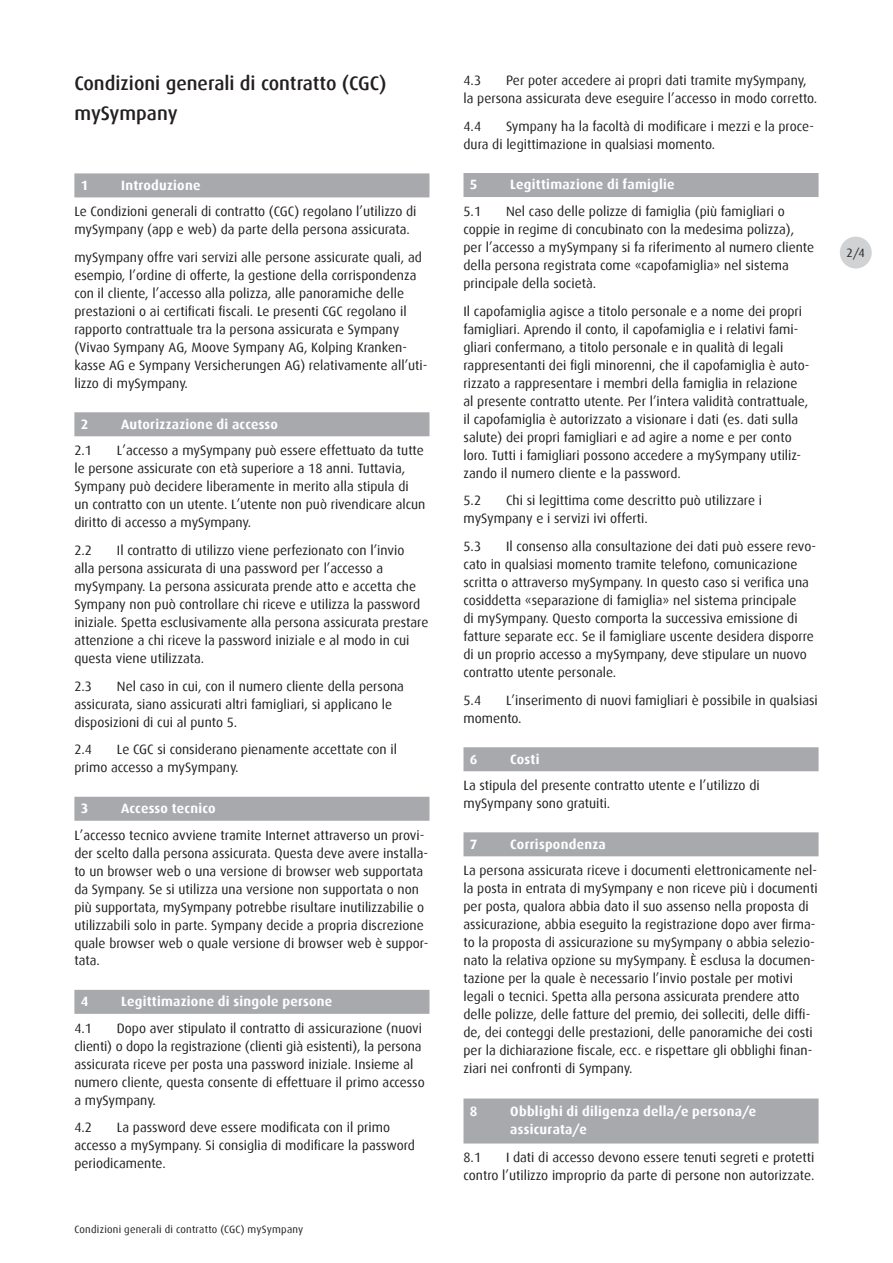
<style>
.page{position:relative;width:893px;height:1263px;background:#fff}
.page>*{position:absolute;margin:0;border:0;box-sizing:border-box;transform-origin:0 0}
.t1{font:500 19.5px/30px "Dax";color:#231f20}
.t2{font:13.5px/18px "Dax";color:#231f20}
.t3{font:700 13.5px/18px "Dax";letter-spacing:.02em;color:#fff}
.t4{font:12px "Dax";color:#231f20}
.t5{font:10.5px "Dax";letter-spacing:.025em;color:#231f20}
</style>
<div class="page">
<div style="left:74px;top:173px;width:355px;height:24px;background:#a8a9ad"></div>
<div style="left:74px;top:412px;width:355px;height:24px;background:#a8a9ad"></div>
<div style="left:74px;top:797px;width:355px;height:24px;background:#a8a9ad"></div>
<div style="left:74px;top:990px;width:355px;height:24px;background:#a8a9ad"></div>
<div style="left:463px;top:173px;width:356px;height:24px;background:#a8a9ad"></div>
<div style="left:463px;top:747px;width:356px;height:24px;background:#a8a9ad"></div>
<div style="left:463px;top:832px;width:356px;height:24px;background:#a8a9ad"></div>
<div style="left:463px;top:1098px;width:356px;height:45px;background:#a8a9ad"></div>
<div style="left:840px;top:237px;width:32px;height:31px;background:#d1d2d4;border-radius:50%"></div>
<h1 class="t1" style="left:74px;top:68px;width:314px">Condizioni generali di contratto (CGC) mySympany</h1>
<p class="t3" style="left:81px;top:176px;width:9px">1</p>
<p class="t3" style="left:121px;top:176px;width:81px">Introduzione</p>
<p class="t2" style="left:74px;top:203px;width:344px">Le Condizioni generali di contratto (CGC) regolano l’utilizzo di mySympany (app e web) da parte della persona assicurata.</p>
<p class="t2" style="left:74px;top:248px;width:355px">mySympany offre vari servizi alle persone assicurate quali, ad esempio, l’ordine di offerte, la gestione della corrispondenza con il cliente, l’accesso alla polizza, alle panoramiche delle prestazioni o ai certificati fiscali. Le presenti CGC regolano il rapporto contrattuale tra la persona assicurata e Sympany (Vivao Sympany AG, Moove Sympany AG, Kolping Kranken&shy;kasse AG e Sympany Versicherungen AG) relativamente all’uti&shy;lizzo di mySympany.</p>
<p class="t3" style="left:81px;top:415px;width:9px">2</p>
<p class="t3" style="left:121px;top:415px;width:158px">Autorizzazione di accesso</p>
<p class="t2" style="left:74px;top:442px;width:19px">2.1</p>
<p class="t2" style="left:74px;top:442px;width:352px;text-indent:43px">L’accesso a mySympany può essere effettuato da tutte le persone assicurate con età superiore a 18 anni. Tuttavia, Sympany può decidere liberamente in merito alla stipula di un contratto con un utente. L’utente non può rivendicare alcun diritto di accesso a mySympany.</p>
<p class="t2" style="left:74px;top:541px;width:19px">2.2</p>
<p class="t2" style="left:74px;top:541px;width:355px;text-indent:43px">Il contratto di utilizzo viene perfezionato con l’invio<br>alla persona assicurata di una password per l’accesso a mySympany. La persona assicurata prende atto e accetta che Sympany non può controllare chi riceve e utilizza la password iniziale. Spetta esclusivamente alla persona assicurata prestare attenzione a chi riceve la password iniziale e al modo in cui questa viene utilizzata.</p>
<p class="t2" style="left:74px;top:677px;width:19px">2.3</p>
<p class="t2" style="left:74px;top:677px;width:331px;text-indent:43px">Nel caso in cui, con il numero cliente della persona assicurata, siano assicurati altri famigliari, si applicano le disposizioni di cui al punto 5.</p>
<p class="t2" style="left:74px;top:741px;width:19px">2.4</p>
<p class="t2" style="left:74px;top:741px;width:324px;text-indent:43px">Le CGC si considerano pienamente accettate con il primo accesso a mySympany.</p>
<p class="t3" style="left:81px;top:799px;width:9px">3</p>
<p class="t3" style="left:121px;top:799px;width:96px">Accesso tecnico</p>
<p class="t2" style="left:74px;top:826px;width:355px">L’accesso tecnico avviene tramite Internet attraverso un provi&shy;der scelto dalla persona assicurata. Questa deve avere installa&shy;to un browser web o una versione di browser web supportata da Sympany. Se si utilizza una versione non supportata o non più supportata, mySympany potrebbe risultare inutilizzabilie o utilizzabili solo in parte. Sympany decide a propria discrezione quale browser web o quale versione di browser web è suppor&shy;tata.</p>
<p class="t3" style="left:81px;top:992px;width:9px">4</p>
<p class="t3" style="left:121px;top:992px;width:213px">Legittimazione di singole persone</p>
<p class="t2" style="left:74px;top:1019px;width:19px">4.1</p>
<p class="t2" style="left:74px;top:1019px;width:352px;text-indent:43px">Dopo aver stipulato il contratto di assicurazione (nuovi clienti) o dopo la registrazione (clienti già esistenti), la persona assicurata riceve per posta una password iniziale. Insieme al numero cliente, questa consente di effettuare il primo accesso a mySympany.</p>
<p class="t2" style="left:74px;top:1119px;width:19px">4.2</p>
<p class="t2" style="left:74px;top:1119px;width:342px;text-indent:43px">La password deve essere modificata con il primo accesso a mySympany. Si consiglia di modificare la password periodicamente.</p>
<p class="t5" style="left:74px;top:1224px;width:231px">Condizioni generali di contratto (CGC) mySympany</p>
<p class="t2" style="left:463px;top:71px;width:355px;text-indent:43px">Per poter accedere ai propri dati tramite mySympany, la persona assicurata deve eseguire l’accesso in modo corretto.</p>
<p class="t2" style="left:463px;top:117px;width:19px">4.4</p>
<p class="t2" style="left:463px;top:71px;width:19px">4.3</p>
<p class="t2" style="left:463px;top:117px;width:352px;text-indent:43px">Sympany ha la facoltà di modificare i mezzi e la proce&shy;dura di legittimazione in qualsiasi momento.</p>
<p class="t3" style="left:470px;top:176px;width:9px">5</p>
<p class="t3" style="left:510px;top:176px;width:166px">Legittimazione di famiglie</p>
<p class="t2" style="left:463px;top:202px;width:19px">5.1</p>
<p class="t2" style="left:463px;top:202px;width:352px;text-indent:43px">Nel caso delle polizze di famiglia (più famigliari o coppie in regime di concubinato con la medesima polizza), per l’accesso a mySympany si fa riferimento al numero cliente della persona registrata come «capofamiglia» nel sistema principale della società.</p>
<p class="t2" style="left:463px;top:302px;width:348px">Il capofamiglia agisce a titolo personale e a nome dei propri famigliari. Aprendo il conto, il capofamiglia e i relativi fami&shy;gliari confermano, a titolo personale e in qualità di legali rappresentanti dei figli minorenni, che il capofamiglia è auto&shy;rizzato a rappresentare i membri della famiglia in relazione al presente contratto utente. Per l’intera validità contrattuale, il capofamiglia è autorizzato a visionare i dati (es. dati sulla salute) dei propri famigliari e ad agire a nome e per conto loro. Tutti i famigliari possono accedere a mySympany utiliz&shy;zando il numero cliente e la password.</p>
<p class="t2" style="left:463px;top:492px;width:19px">5.2</p>
<p class="t2" style="left:463px;top:492px;width:300px;text-indent:43px">Chi si legittima come descritto può utilizzare i mySympany e i servizi ivi offerti.</p>
<p class="t2" style="left:463px;top:538px;width:19px">5.3</p>
<p class="t2" style="left:463px;top:538px;width:354px;text-indent:43px">Il consenso alla consultazione dei dati può essere revo&shy;cato in qualsiasi momento tramite telefono, comunicazione scritta o attraverso mySympany. In questo caso si verifica una cosiddetta «separazione di famiglia» nel sistema principale<br>di mySympany. Questo comporta la successiva emissione di fatture separate ecc. Se il famigliare uscente desidera disporre di un proprio accesso a mySympany, deve stipulare un nuovo contratto utente personale.</p>
<p class="t2" style="left:463px;top:691px;width:19px">5.4</p>
<p class="t2" style="left:463px;top:691px;width:356px;text-indent:43px">L’inserimento di nuovi famigliari è possibile in qualsiasi momento.</p>
<p class="t3" style="left:470px;top:750px;width:9px">6</p>
<p class="t3" style="left:510px;top:750px;width:31px">Costi</p>
<p class="t2" style="left:463px;top:776px;width:298px">La stipula del presente contratto utente e l’utilizzo di mySympany sono gratuiti.</p>
<p class="t3" style="left:470px;top:835px;width:9px">7</p>
<p class="t3" style="left:510px;top:835px;width:97px">Corrispondenza</p>
<p class="t2" style="left:463px;top:861px;width:356px">La persona assicurata riceve i documenti elettronicamente nel&shy;la posta in entrata di mySympany e non riceve più i documenti per posta, qualora abbia dato il suo assenso nella proposta di assicurazione, abbia eseguito la registrazione dopo aver firma&shy;to la proposta di assicurazione su mySympany o abbia selezio&shy;nato la relativa opzione su mySympany. È esclusa la documen&shy;tazione per la quale è necessario l’invio postale per motivi legali o tecnici. Spetta alla persona assicurata prendere atto delle polizze, delle fatture del premio, dei solleciti, delle diffi&shy;de, dei conteggi delle prestazioni, delle panoramiche dei costi per la dichiarazione fiscale, ecc. e rispettare gli obblighi finan&shy;ziari nei confronti di Sympany.</p>
<p class="t3" style="left:470px;top:1103px;width:9px">8</p>
<p class="t3" style="left:510px;top:1103px;width:248px">Obblighi di diligenza della/e persona/e assicurata/e</p>
<p class="t2" style="left:463px;top:1149px;width:19px">8.1</p>
<p class="t2" style="left:463px;top:1149px;width:352px;text-align:right">I dati di accesso devono essere tenuti segreti e protetti<br>contro l’utilizzo improprio da parte di persone non autorizzate.</p>
<p class="t4" style="left:847px;top:246px;width:20px">2/4</p>
</div>
